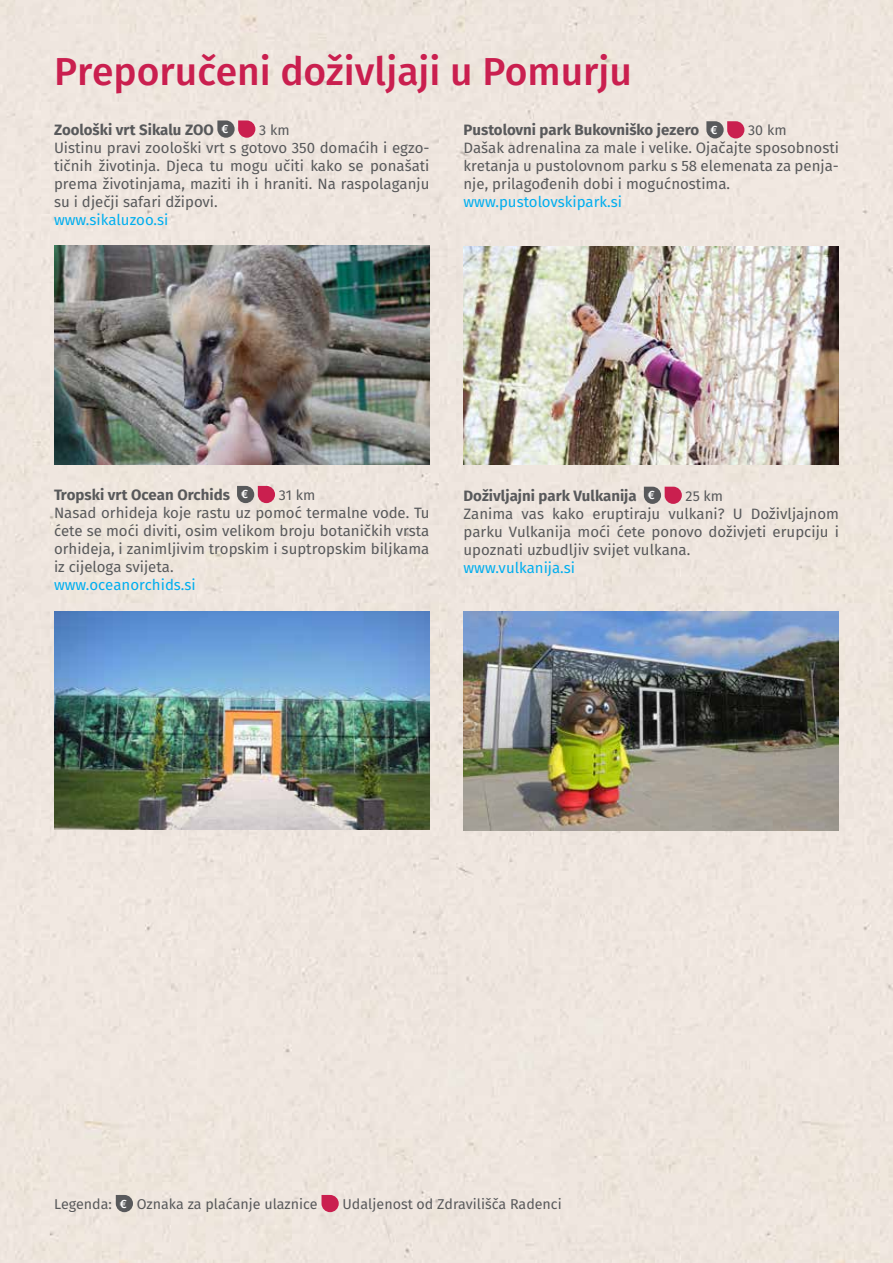
<style>
.page{position:relative;width:893px;height:1263px;background:#efe6df}
.page>*{position:absolute;margin:0;border:0;box-sizing:border-box;transform-origin:0 0}
.t1{font:500 39px "Fira Sans";color:#ca1f4f}
.t2{font:15px/18px "Fira Sans";color:#58595b;text-align:justify}
.t3{font:700 15px "Fira Sans";color:#58595b}
.t4{font:15px "Fira Sans";color:#00aeef}
.t5{font:14.25px "Fira Sans";color:#58595b}
.s1{font-weight:500;font-size:12px;color:#fff}
</style>
<div class="page">
<svg style="left:217px;top:120px;width:38px;height:18px"></svg>
<img style="left:54px;top:246px;width:375px;height:218px">
<svg style="left:237px;top:486px;width:38px;height:17px"></svg>
<img style="left:54px;top:611px;width:375px;height:218px">
<svg style="left:706px;top:121px;width:38px;height:17px"></svg>
<img style="left:463px;top:246px;width:376px;height:219px">
<svg style="left:644px;top:487px;width:38px;height:17px"></svg>
<img style="left:463px;top:612px;width:376px;height:218px">
<svg style="left:116px;top:1195px;width:17px;height:17px"></svg>
<svg style="left:321px;top:1195px;width:18px;height:17px"></svg>
<h1 class="t1" style="left:54px;top:44px;width:580px">Preporučeni doživljaji u Pomurju</h1>
<p class="t3" style="left:54px;top:119px;width:176px">Zoološki vrt Sikalu ZOO <span class="s1">€</span></p>
<p class="t5" style="left:259px;top:120px;width:32px">3 km</p>
<p class="t2" style="left:54px;top:140px;width:377px">Uistinu pravi zoološki vrt s gotovo 350 domaćih i egzo&shy;tičnih životinja. Djeca tu mogu učiti kako se ponašati prema životinjama, maziti ih i hraniti. Na raspolaganju su i dječji safari džipovi.</p>
<p class="t4" style="left:54px;top:209px;width:116px">www.sikaluzoo.si</p>
<p class="t3" style="left:463px;top:120px;width:255px">Pustolovni park Bukovniško jezero <span class="s1">€</span></p>
<p class="t5" style="left:748px;top:120px;width:40px">30 km</p>
<p class="t2" style="left:463px;top:140px;width:377px">Dašak adrenalina za male i velike. Ojačajte sposobnosti kretanja u pustolovnom parku s 58 elemenata za penja&shy;nje, prilagođenih dobi i mogućnostima.</p>
<p class="t4" style="left:463px;top:192px;width:160px">www.pustolovskipark.si</p>
<p class="t3" style="left:54px;top:484px;width:196px">Tropski vrt Ocean Orchids <span class="s1">€</span></p>
<p class="t5" style="left:279px;top:485px;width:38px">31 km</p>
<p class="t2" style="left:54px;top:505px;width:377px">Nasad orhideja koje rastu uz pomoć termalne vode. Tu ćete se moći diviti, osim velikom broju botaničkih vrsta orhideja, i zanimljivim tropskim i suptropskim biljkama iz cijeloga svijeta.</p>
<p class="t4" style="left:54px;top:574px;width:143px">www.oceanorchids.si</p>
<p class="t3" style="left:463px;top:485px;width:193px">Doživljajni park Vulkanija <span class="s1">€</span></p>
<p class="t5" style="left:686px;top:486px;width:39px">25 km</p>
<p class="t2" style="left:463px;top:506px;width:377px">Zanima vas kako eruptiraju vulkani? U Doživljajnom parku Vulkanija moći ćete ponovo doživjeti erupciju i upoznati uzbudljiv svijet vulkana.</p>
<p class="t4" style="left:463px;top:557px;width:113px">www.vulkanija.si</p>
<p class="t5" style="left:54px;top:1194px;width:265px">Legenda: <span class="s1">€</span> Oznaka za plaćanje ulaznice</p>
<p class="t5" style="left:342px;top:1194px;width:221px">Udaljenost od Zdravilišča Radenci</p>
</div>
